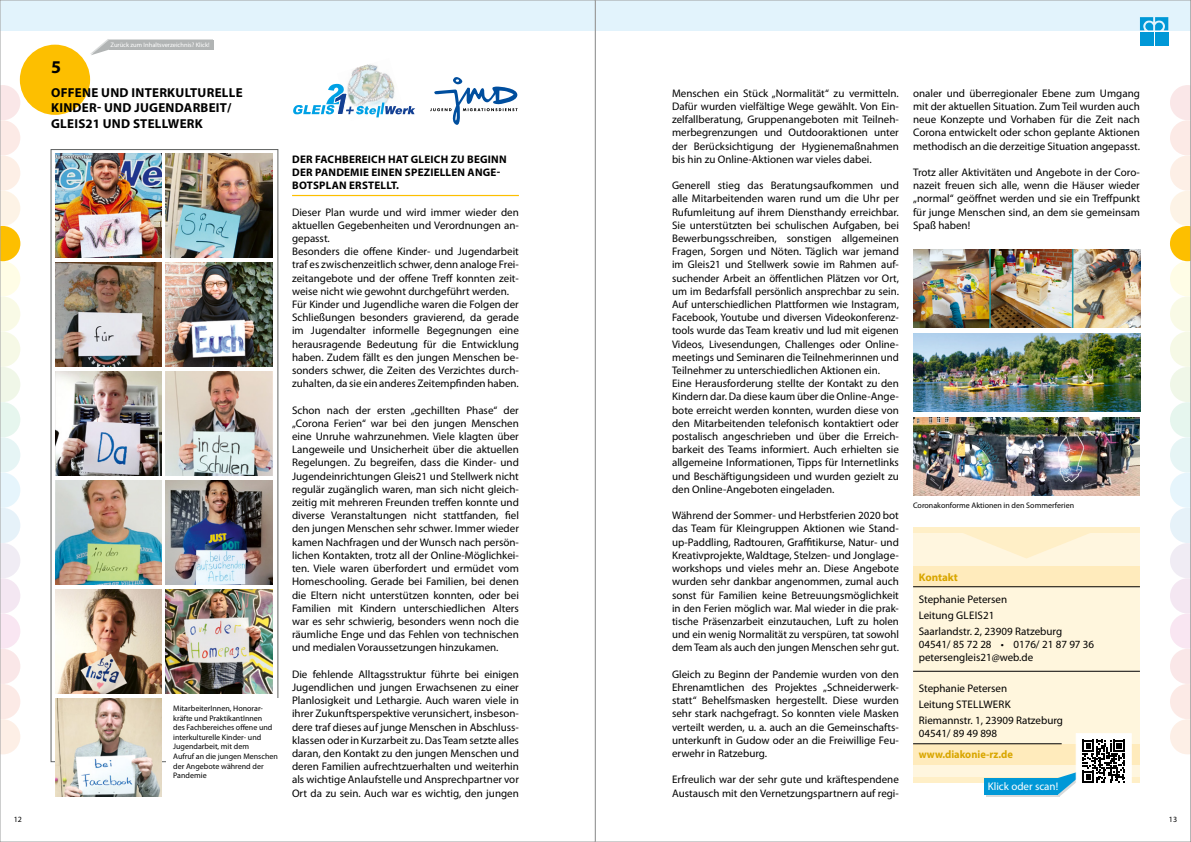
<style>
.page{position:relative;width:1191px;height:842px;background:#fff}
.page>*{position:absolute;margin:0;border:0;box-sizing:border-box;transform-origin:0 0}
.t1{font:700 18px "Myriad Pro";color:#000}
.t2{font:700 13px/15.6px "Myriad Pro";letter-spacing:.02em;color:#000}
.t3{font:11px/13.2px "Myriad Pro";color:#000;text-align:justify}
.t4{font:700 11px/13.2px "Myriad Pro";letter-spacing:.02em;color:#000}
.t5{font:700 11px "Myriad Pro";color:#d9a600;scale:.95 1}
.t6{font:11px "Myriad Pro";color:#fff}
.t7{font:700 11px "Myriad Pro";color:#d9a600}
.t8{font:8px/9.6px "Myriad Pro";color:#000}
.t9{font:6.5px "Myriad Pro";color:#fff}
</style>
<div class="page">
<img style="left:2px;top:2px;width:1187px;height:795px">
<h1 class="t1" style="left:51px;top:55px;width:11px">5</h1>
<p class="t9" style="left:110px;top:41px;width:101px">Zurück zum Inhaltsverzeichnis? Klick!</p>
<p class="t2" style="left:51px;top:84px;width:193px">OFFENE UND INTERKULTURELLE<br>KINDER- UND JUGENDARBEIT/<br>GLEIS21 UND STELLWERK</p>
<p class="t3" style="left:672px;top:86px;width:228px">Menschen ein Stück „Normalität“ zu vermitteln.<br>Dafür wurden vielfältige Wege gewählt. Von Ein&shy;zelfallberatung, Gruppenangeboten mit Teilneh&shy;merbegrenzungen und Outdooraktionen unter der Berücksichtigung der Hygienemaßnahmen bis hin zu Online-Aktionen war vieles dabei.</p>
<p class="t3" style="left:672px;top:179px;width:228px;text-align:left">Generell stieg das Beratungsaufkommen und alle Mitarbeitenden waren rund um die Uhr per Rufumleitung auf ihrem Diensthandy erreichbar.<br>Sie unterstützten bei schulischen Aufgaben, bei Bewerbungsschreiben, sonstigen allgemeinen Fragen, Sorgen und Nöten. Täglich war jemand im Gleis21 und Stellwerk sowie im Rahmen auf&shy;suchender Arbeit an öffentlichen Plätzen vor Ort, um im Bedarfsfall persönlich ansprechbar zu sein.<br>Auf unterschiedlichen Plattformen wie Instagram, Facebook, Youtube und diversen Videokonferenz&shy;tools wurde das Team kreativ und lud mit eigenen Videos, Livesendungen, Challenges oder Online&shy;meetings und Seminaren die Teilnehmerinnen und Teilnehmer zu unterschiedlichen Aktionen ein.<br>Eine Herausforderung stellte der Kontakt zu den Kindern dar. Da diese kaum über die Online-Ange&shy;bote erreicht werden konnten, wurden diese von den Mitarbeitenden telefonisch kontaktiert oder postalisch angeschrieben und über die Erreich&shy;barkeit des Teams informiert. Auch erhielten sie allgemeine Informationen, Tipps für Internetlinks und Beschäftigungsideen und wurden gezielt zu den Online-Angeboten eingeladen.</p>
<p class="t3" style="left:672px;top:509px;width:228px">Während der Sommer- und Herbstferien 2020 bot das Team für Kleingruppen Aktionen wie Stand&shy;up-Paddling, Radtouren, Graffitikurse, Natur- und Kreativprojekte, Waldtage, Stelzen- und Jonglage&shy;workshops und vieles mehr an. Diese Angebote wurden sehr dankbar angenommen, zumal auch sonst für Familien keine Betreuungsmöglichkeit in den Ferien möglich war. Mal wieder in die prak&shy;tische Präsenzarbeit einzutauchen, Luft zu holen und ein wenig Normalität zu verspüren, tat sowohl dem Team als auch den jungen Menschen sehr gut.</p>
<p class="t3" style="left:672px;top:667px;width:228px">Gleich zu Beginn der Pandemie wurden von den Ehrenamtlichen des Projektes „Schneiderwerk&shy;statt“ Behelfsmasken hergestellt. Diese wurden sehr stark nachgefragt. So konnten viele Masken verteilt werden, u. a. auch an die Gemeinschafts&shy;unterkunft in Gudow oder an die Freiwillige Feu&shy;erwehr in Ratzeburg.</p>
<p class="t3" style="left:672px;top:773px;width:228px">Erfreulich war der sehr gute und kräftespendene<br>Austausch mit den Vernetzungspartnern auf regi-</p>
<p class="t4" style="left:292px;top:152px;width:216px">DER FACHBEREICH HAT GLEICH ZU BEGINN<br>DER PANDEMIE EINEN SPEZIELLEN ANGE-<br>BOTSPLAN ERSTELLT.</p>
<p class="t3" style="left:292px;top:205px;width:228px;text-align:left">Dieser Plan wurde und wird immer wieder den aktuellen Gegebenheiten und Verordnungen an&shy;gepasst.<br>Besonders die offene Kinder- und Jugendarbeit traf es zwischenzeitlich schwer, denn analoge Frei&shy;zeitangebote und der offene Treff konnten zeit&shy;weise nicht wie gewohnt durchgeführt werden.<br>Für Kinder und Jugendliche waren die Folgen der Schließungen besonders gravierend, da gerade im Jugendalter informelle Begegnungen eine herausragende Bedeutung für die Entwicklung haben. Zudem fällt es den jungen Menschen be&shy;sonders schwer, die Zeiten des Verzichtes durch&shy;zuhalten, da sie ein anderes Zeitempfinden haben.</p>
<p class="t3" style="left:292px;top:403px;width:228px">Schon nach der ersten „gechillten Phase“ der „Corona Ferien“ war bei den jungen Menschen eine Unruhe wahrzunehmen. Viele klagten über Langeweile und Unsicherheit über die aktuellen Regelungen. Zu begreifen, dass die Kinder- und Jugendeinrichtungen Gleis21 und Stellwerk nicht regulär zugänglich waren, man sich nicht gleich&shy;zeitig mit mehreren Freunden treffen konnte und diverse Veranstaltungen nicht stattfanden, fiel den jungen Menschen sehr schwer. Immer wieder kamen Nachfragen und der Wunsch nach persön&shy;lichen Kontakten, trotz all der Online-Möglichkei&shy;ten. Viele waren überfordert und ermüdet vom Homeschooling. Gerade bei Familien, bei denen die Eltern nicht unterstützen konnten, oder bei Familien mit Kindern unterschiedlichen Alters war es sehr schwierig, besonders wenn noch die räumliche Enge und das Fehlen von technischen und medialen Voraussetzungen hinzukamen.</p>
<p class="t3" style="left:292px;top:667px;width:228px">Die fehlende Alltagsstruktur führte bei einigen Jugendlichen und jungen Erwachsenen zu einer Planlosigkeit und Lethargie. Auch waren viele in ihrer Zukunftsperspektive verunsichert, insbeson&shy;dere traf dieses auf junge Menschen in Abschluss&shy;klassen oder in Kurzarbeit zu. Das Team setzte alles daran, den Kontakt zu den jungen Menschen und deren Familien aufrechtzuerhalten und weiterhin als wichtige Anlaufstelle und Ansprechpartner vor Ort da zu sein. Auch war es wichtig, den jungen</p>
<p class="t8" style="left:173px;top:703px;width:106px">MitarbeiterInnen, Honorar&shy;kräfte und PraktikantInnen<br>des Fachbereiches offene und interkulturelle Kinder- und<br>Jugendarbeit, mit dem<br>Aufruf an die jungen Menschen der Angebote während der<br>Pandemie</p>
<p class="t3" style="left:913px;top:86px;width:228px">onaler und überregionaler Ebene zum Umgang mit der aktuellen Situation. Zum Teil wurden auch neue Konzepte und Vorhaben für die Zeit nach Corona entwickelt oder schon geplante Aktionen methodisch an die derzeitige Situation angepasst.</p>
<p class="t3" style="left:913px;top:166px;width:228px">Trotz aller Aktivitäten und Angebote in der Coro&shy;nazeit freuen sich alle, wenn die Häuser wieder „normal“ geöffnet werden und sie ein Treffpunkt für junge Menschen sind, an dem sie gemeinsam Spaß haben!</p>
<p class="t8" style="left:913px;top:500px;width:162px">Coronakonforme Aktionen in den Sommerferien</p>
<p class="t7" style="left:918px;top:570px;width:41px">Kontakt</p>
<p class="t3" style="left:918px;top:591px;width:145px;line-height:16px;text-align:left">Stephanie Petersen<br>Leitung GLEIS21<br>Saarlandstr. 2, 23909 Ratzeburg</p>
<p class="t3" style="left:918px;top:638px;width:177px">04541/ 85 72 28 • 0176/ 21 87 97 36 petersengleis21@web.de</p>
<p class="t3" style="left:918px;top:680px;width:146px;line-height:16px;text-align:left">Stephanie Petersen<br>Leitung STELLWERK<br>Riemannstr. 1, 23909 Ratzeburg</p>
<p class="t3" style="left:918px;top:726px;width:80px">04541/ 89 49 898</p>
<p class="t5" style="left:918px;top:747px;width:101px">www.diakonie-rz.de</p>
<p class="t6" style="left:987px;top:780px;width:72px">Klick oder scan!</p>
<p class="t8" style="left:14px;top:815px;width:10px">12</p>
<p class="t8" style="left:1168px;top:815px;width:10px">13</p>
</div>
